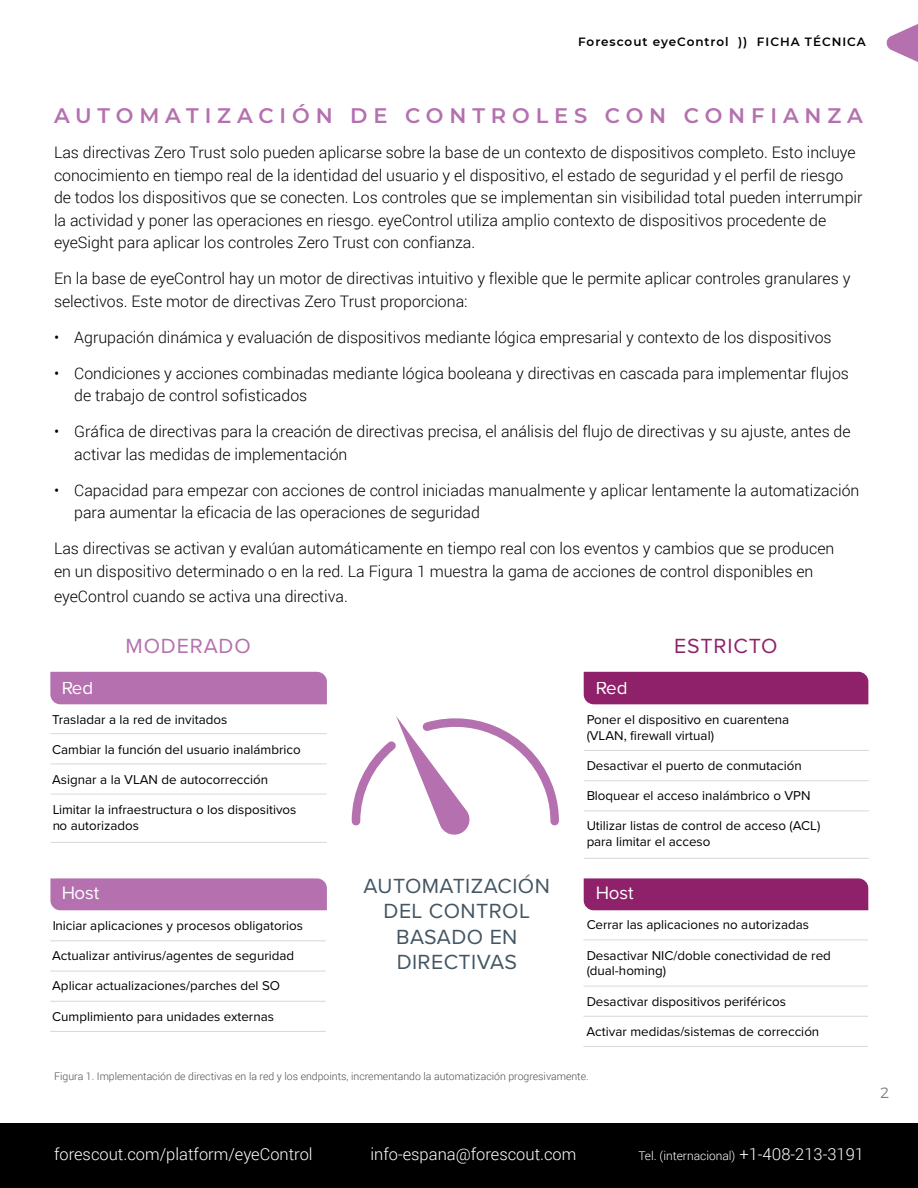
<style>
.page{position:relative;width:918px;height:1188px;background:#fff}
.page>*{position:absolute;margin:0;border:0;box-sizing:border-box;transform-origin:0 0}
.t1{font:21.3px/25.5px "Proxima Nova";letter-spacing:.02em;color:#435664;text-align:center}
.t2{font:21.3px "Proxima Nova";letter-spacing:.04em;color:#b570af}
.t3{font:21.3px "Proxima Nova";letter-spacing:.04em;color:#8f216b}
.Subhead_1{font:600 21px "Montserrat";letter-spacing:.28em;color:#b570af}
.t4{font:18.6px "Proxima Nova";color:#fff}
.footer_text{font:300 16.5px "Roboto";color:#fff}
.Body_Copy_-_Bullets{font:300 15.9px/22.5px "Roboto";color:#000}
.t5{font:300 15px "Montserrat";color:#808080}
.t6{font:13.2px/15.9px "Proxima Nova";color:#000}
.t7{font:300 12px "Roboto";color:#fff}
.Sheet_Name_Title{font:600 12px "Montserrat";letter-spacing:.08em;color:#000}
.Figure_text{font:300 10.5px "Roboto";color:#4d4d4d}
.s1{font-size:16.5px}
</style>
<div class="page">
<svg style="left:886px;top:24px;width:32px;height:38px"></svg>
<div style="left:50px;top:672px;width:277px;height:32px;background:#b570af"></div>
<div style="left:50px;top:878px;width:277px;height:32px;background:#b570af"></div>
<div style="left:584px;top:672px;width:284px;height:32px;background:#8f216b"></div>
<div style="left:584px;top:878px;width:284px;height:32px;background:#8f216b"></div>
<hr style="left:51px;top:733px;width:276px;height:1px;background:#d8d9db">
<hr style="left:51px;top:763px;width:276px;height:1px;background:#d8d9db">
<hr style="left:51px;top:794px;width:276px;height:1px;background:#d8d9db">
<hr style="left:51px;top:842px;width:276px;height:1px;background:#d8d9db">
<hr style="left:50px;top:940px;width:276px;height:1px;background:#d8d9db">
<hr style="left:50px;top:971px;width:276px;height:1px;background:#d8d9db">
<hr style="left:50px;top:1001px;width:276px;height:1px;background:#d8d9db">
<hr style="left:50px;top:1031px;width:276px;height:1px;background:#d8d9db">
<hr style="left:584px;top:750px;width:285px;height:1px;background:#d8d9db">
<hr style="left:584px;top:780px;width:285px;height:1px;background:#d8d9db">
<hr style="left:584px;top:810px;width:285px;height:1px;background:#d8d9db">
<hr style="left:584px;top:858px;width:285px;height:1px;background:#d8d9db">
<hr style="left:583px;top:939px;width:285px;height:1px;background:#d8d9db">
<hr style="left:583px;top:986px;width:285px;height:1px;background:#d8d9db">
<hr style="left:583px;top:1016px;width:285px;height:1px;background:#d8d9db">
<hr style="left:583px;top:1046px;width:285px;height:1px;background:#d8d9db">
<svg style="left:351px;top:716px;width:208px;height:119px"></svg>
<div style="left:0;top:1123px;width:918px;height:65px;background:#000"></div>
<p class="Sheet_Name_Title" style="left:578px;top:34px;width:289px">Forescout eyeControl )) FICHA TÉCNICA</p>
<p class="Subhead_1" style="left:54px;top:101px;width:811px">AUTOMATIZACIÓN DE CONTROLES CON CONFIANZA</p>
<p class="Body_Copy_-_Bullets" style="left:54px;top:141px;width:810px">Las directivas Zero Trust solo pueden aplicarse sobre la base de un contexto de dispositivos completo. Esto incluye conocimiento en tiempo real de la identidad del usuario y el dispositivo, el estado de seguridad y el perfil de riesgo de todos los dispositivos que se conecten. Los controles que se implementan sin visibilidad total pueden interrumpir la actividad y poner las operaciones en riesgo. eyeControl utiliza amplio contexto de dispositivos procedente de eyeSight para aplicar los controles Zero Trust con confianza.</p>
<p class="Body_Copy_-_Bullets" style="left:54px;top:267px;width:798px">En la base de eyeControl hay un motor de directivas intuitivo y flexible que le permite aplicar controles granulares y selectivos. Este motor de directivas Zero Trust proporciona:</p>
<p class="Body_Copy_-_Bullets" style="left:54px;top:325px;width:779px">• Agrupación dinámica y evaluación de dispositivos mediante lógica empresarial y contexto de los dispositivos</p>
<p class="Body_Copy_-_Bullets" style="left:74px;top:361px;width:776px;text-indent:-20px">• Condiciones y acciones combinadas mediante lógica booleana y directivas en cascada para implementar flujos de trabajo de control sofisticados</p>
<p class="Body_Copy_-_Bullets" style="left:74px;top:420px;width:778px;text-indent:-20px">• Gráfica de directivas para la creación de directivas precisa, el análisis del flujo de directivas y su ajuste, antes de activar las medidas de implementación</p>
<p class="Body_Copy_-_Bullets" style="left:74px;top:478px;width:787px;text-indent:-20px">• Capacidad para empezar con acciones de control iniciadas manualmente y aplicar lentamente la automatización para aumentar la eficacia de las operaciones de seguridad</p>
<p class="Body_Copy_-_Bullets" style="left:54px;top:537px;width:782px">Las directivas se activan y evalúan automáticamente en tiempo real con los eventos y cambios que se producen en un dispositivo determinado o en la red. La Figura 1 muestra la gama de acciones de control disponibles en</p>
<p class="Body_Copy_-_Bullets" style="left:54px;top:584px;width:295px">eyeControl cuando se activa una directiva.</p>
<p class="t4" style="left:61px;top:674px;width:34px">Red</p>
<p class="t2" style="left:126px;top:630px;width:127px">MODERADO</p>
<p class="t3" style="left:674px;top:630px;width:105px">ESTRICTO</p>
<p class="t4" style="left:595px;top:674px;width:34px">Red</p>
<p class="t6" style="left:52px;top:711px;width:177px">Trasladar a la red de invitados</p>
<p class="t6" style="left:52px;top:741px;width:250px">Cambiar la función del usuario inalámbrico</p>
<p class="t6" style="left:52px;top:771px;width:217px">Asignar a la VLAN de autocorrección</p>
<p class="t6" style="left:52px;top:801px;width:246px">Limitar la infraestructura o los dispositivos no autorizados</p>
<p class="t4" style="left:61px;top:879px;width:40px">Host</p>
<p class="t6" style="left:52px;top:917px;width:252px">Iniciar aplicaciones y procesos obligatorios</p>
<p class="t6" style="left:52px;top:947px;width:244px">Actualizar antivirus/agentes de seguridad</p>
<p class="t6" style="left:52px;top:978px;width:229px">Aplicar actualizaciones/parches del SO</p>
<p class="t6" style="left:52px;top:1008px;width:223px">Cumplimiento para unidades externas</p>
<h1 class="t1" style="left:364px;top:872px;width:188px">AUTOMATIZACIÓN</h1>
<h1 class="t1" style="left:384px;top:898px;width:148px">DEL CONTROL<br>BASADO EN<br>DIRECTIVAS</h1>
<p class="t6" style="left:586px;top:711px;width:204px">Poner el dispositivo en cuarentena (VLAN, firewall virtual)</p>
<p class="t6" style="left:586px;top:757px;width:217px">Desactivar el puerto de conmutación</p>
<p class="t6" style="left:586px;top:787px;width:226px">Bloquear el acceso inalámbrico o VPN</p>
<p class="t6" style="left:586px;top:817px;width:235px">Utilizar listas de control de acceso (ACL) para limitar el acceso</p>
<p class="t4" style="left:595px;top:879px;width:40px">Host</p>
<p class="t6" style="left:586px;top:917px;width:224px">Cerrar las aplicaciones no autorizadas</p>
<p class="t6" style="left:586px;top:947px;width:246px">Desactivar NIC/doble conectividad de red (dual-homing)</p>
<p class="t6" style="left:586px;top:993px;width:201px">Desactivar dispositivos periféricos</p>
<p class="t6" style="left:586px;top:1023px;width:234px">Activar medidas/sistemas de corrección</p>
<p class="Figure_text" style="left:54px;top:1069px;width:536px">Figura 1. Implementación de directivas en la red y los endpoints, incrementando la automatización progresivamente.</p>
<p class="t5" style="left:880px;top:1081px;width:11px">2</p>
<p class="footer_text" style="left:54px;top:1143px;width:260px">forescout.com/platform/eyeControl</p>
<p class="footer_text" style="left:370px;top:1143px;width:208px">info-espana@forescout.com</p>
<p class="t7" style="left:638px;top:1148px;width:227px">Tel. (internacional) <span class="s1">+1-408-213-3191</span></p>
</div>
